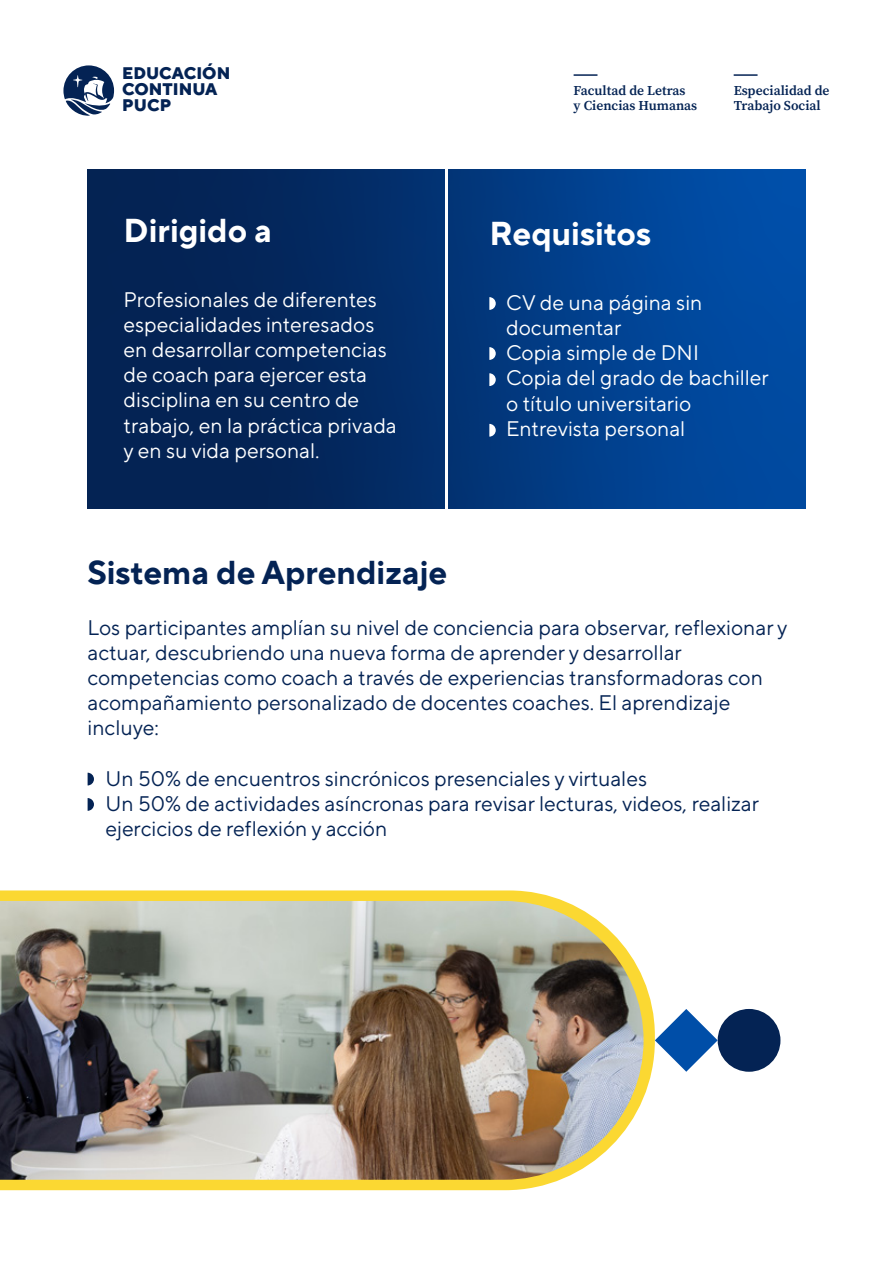
<style>
.page{position:relative;width:893px;height:1263px;background:#fff}
.page>*{position:absolute;margin:0;border:0;box-sizing:border-box;transform-origin:0 0}
.t1{font:700 33px "TT Norms Pro";color:#042354}
.t2{font:700 33px "TT Norms Pro";color:#fff}
.t3{font:21px/25.2px "TT Norms Pro";color:#042354}
.t4{font:21px/25.2px "TT Norms Pro";color:#fff}
.t5{font:800 16.8px/15.9px "TT Norms Pro";color:#042354}
.t6{font:600 13.5px/14.4px "Source Serif Pro";color:#042354}
</style>
<div class="page">
<svg style="left:63px;top:65px;width:51px;height:51px"></svg>
<hr style="left:574px;top:74px;width:23px;height:2px;background:#042354">
<hr style="left:734px;top:74px;width:23px;height:2px;background:#042354">
<div style="left:88px;top:169px;width:718px;height:339px;background:linear-gradient(to right,#051b45,#004ea8)"></div>
<hr style="left:445px;top:154px;width:3px;height:367px;background:#fff">
<svg style="left:489px;top:297px;width:7px;height:13px"></svg>
<svg style="left:489px;top:373px;width:7px;height:13px"></svg>
<svg style="left:489px;top:347px;width:7px;height:13px"></svg>
<svg style="left:489px;top:424px;width:7px;height:13px"></svg>
<svg style="left:88px;top:773px;width:6px;height:12px"></svg>
<svg style="left:88px;top:798px;width:6px;height:13px"></svg>
<div style="left:718px;top:1009px;width:62px;height:63px;background:#042354;border-radius:50%"></div>
<svg style="left:655px;top:1009px;width:63px;height:63px"></svg>
<svg style="left:0;top:890px;width:655px;height:300px;fill:#fbd832"></svg>
<img style="left:0;top:901px;width:644px;height:279px">
<p class="t5" style="left:122px;top:64px;width:110px">EDUCACIÓN<br>CONTINUA<br>PUCP</p>
<h1 class="t2" style="left:124px;top:206px;width:150px">Dirigido a</h1>
<p class="t4" style="left:124px;top:285px;width:275px">Profesionales de diferentes especialidades interesados en desarrollar competencias de coach para ejercer esta disciplina en su centro de trabajo, en la práctica privada y en su vida personal.</p>
<p class="t6" style="left:574px;top:83px;width:125px">Facultad de Letras<br>y Ciencias Humanas</p>
<p class="t6" style="left:734px;top:83px;width:97px">Especialidad de<br>Trabajo Social</p>
<h1 class="t2" style="left:490px;top:209px;width:163px">Requisitos</h1>
<p class="t4" style="left:506px;top:288px;width:264px">CV de una página sin documentar<br>Copia simple de DNI<br>Copia del grado de bachiller o título universitario<br>Entrevista personal</p>
<h1 class="t1" style="left:88px;top:548px;width:361px">Sistema de Aprendizaje</h1>
<p class="t3" style="left:88px;top:613px;width:701px">Los participantes amplían su nivel de conciencia para observar, reflexionar y actuar, descubriendo una nueva forma de aprender y desarrollar competencias como coach a través de experiencias transformadoras con acompañamiento personalizado de docentes coaches. El aprendizaje incluye:</p>
<p class="t3" style="left:106px;top:764px;width:655px">Un 50% de encuentros sincrónicos presenciales y virtuales<br>Un 50% de actividades asíncronas para revisar lecturas, videos, realizar ejercicios de reflexión y acción</p>
</div>
